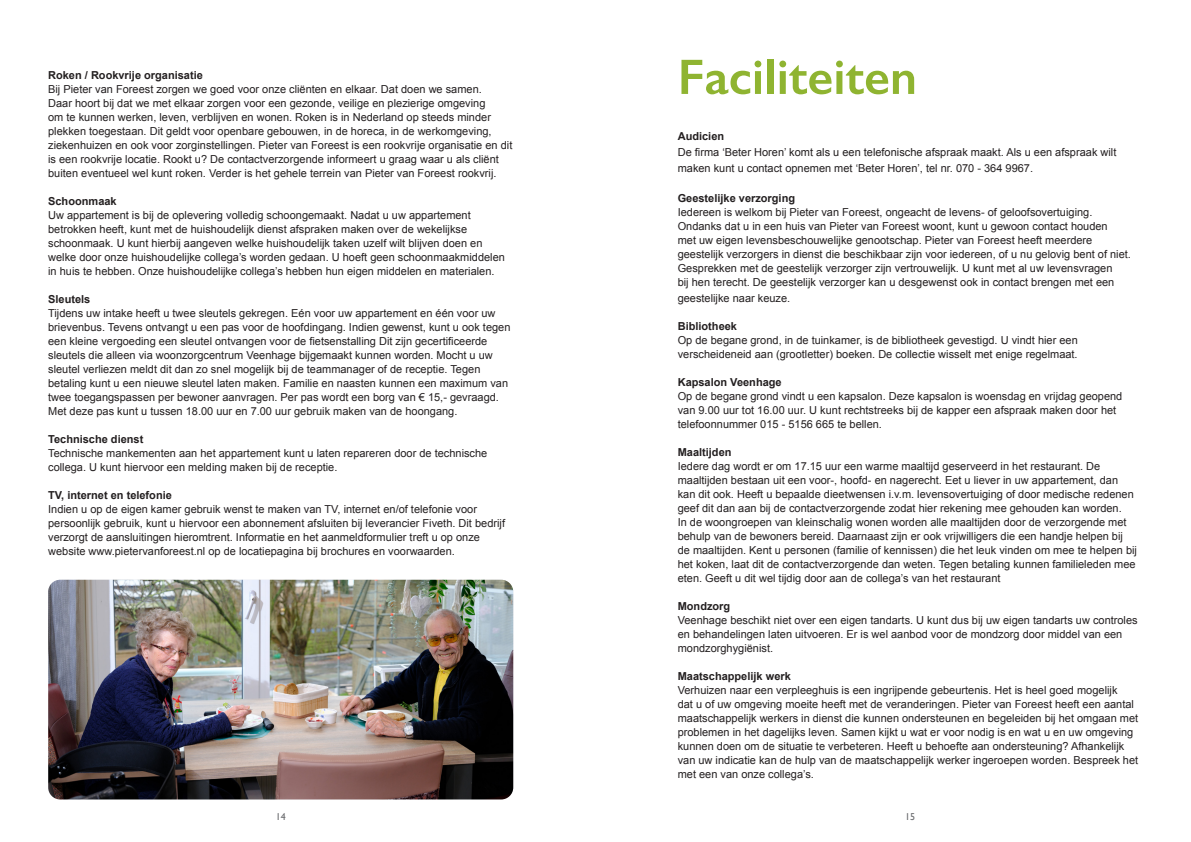
<style>
.page{position:relative;width:1191px;height:842px;background:#fff}
.page>*{position:absolute;margin:0;border:0;box-sizing:border-box;transform-origin:0 0}
.Kop_3{font:600 50px "Gill Sans";color:#8fb431}
.Kop_3-2{font:11px/14px "Arial";color:#231f20}
.Kop_3-3{font:700 11px "Arial";color:#231f20}
.body{font:11px/16px "Arial";color:#231f20}
.body-2{font:700 11px "Arial";color:#231f20}
.t1{font:10px "Gill Sans";color:#6c6d70}
</style>
<div class="page">
<img style="left:48px;top:580px;width:465px;height:219px">
<p class="Kop_3-3" style="left:48px;top:68px;width:156px">Roken / Rookvrije organisatie</p>
<p class="Kop_3-2" style="left:48px;top:82px;width:466px">Bij Pieter van Foreest zorgen we goed voor onze cliënten en elkaar. Dat doen we samen.<br>Daar hoort bij dat we met elkaar zorgen voor een gezonde, veilige en plezierige omgeving<br>om te kunnen werken, leven, verblijven en wonen. Roken is in Nederland op steeds minder plekken toegestaan. Dit geldt voor openbare gebouwen, in de horeca, in de werkomgeving, ziekenhuizen en ook voor zorginstellingen. Pieter van Foreest is een rookvrije organisatie en dit is een rookvrije locatie. Rookt u? De contactverzorgende informeert u graag waar u als cliënt buiten eventueel wel kunt roken. Verder is het gehele terrein van Pieter van Foreest rookvrij.</p>
<p class="Kop_3-3" style="left:48px;top:194px;width:70px">Schoonmaak</p>
<p class="Kop_3-2" style="left:48px;top:208px;width:458px">Uw appartement is bij de oplevering volledig schoongemaakt. Nadat u uw appartement betrokken heeft, kunt met de huishoudelijk dienst afspraken maken over de wekelijkse schoonmaak. U kunt hierbij aangeven welke huishoudelijk taken uzelf wilt blijven doen en welke door onze huishoudelijke collega’s worden gedaan. U hoeft geen schoonmaakmiddelen in huis te hebben. Onze huishoudelijke collega’s hebben hun eigen middelen en materialen.</p>
<p class="Kop_3-3" style="left:48px;top:292px;width:44px">Sleutels</p>
<p class="Kop_3-2" style="left:48px;top:306px;width:449px">Tijdens uw intake heeft u twee sleutels gekregen. Eén voor uw appartement en één voor uw</p>
<p class="Kop_3-2" style="left:48px;top:320px;width:464px">brievenbus. Tevens ontvangt u een pas voor de hoofdingang. Indien gewenst, kunt u ook tegen</p>
<p class="Kop_3-2" style="left:48px;top:334px;width:440px">een kleine vergoeding een sleutel ontvangen voor de fietsenstalling Dit zijn gecertificeerde</p>
<p class="Kop_3-2" style="left:48px;top:348px;width:446px">sleutels die alleen via woonzorgcentrum Veenhage bijgemaakt kunnen worden. Mocht u uw</p>
<p class="Kop_3-2" style="left:48px;top:362px;width:434px">sleutel verliezen meldt dit dan zo snel mogelijk bij de teammanager of de receptie. Tegen</p>
<p class="Kop_3-2" style="left:48px;top:376px;width:461px">betaling kunt u een nieuwe sleutel laten maken. Familie en naasten kunnen een maximum van</p>
<p class="Kop_3-2" style="left:48px;top:390px;width:452px">twee toegangspassen per bewoner aanvragen. Per pas wordt een borg van € 15,- gevraagd.</p>
<p class="Kop_3-2" style="left:48px;top:404px;width:411px">Met deze pas kunt u tussen 18.00 uur en 7.00 uur gebruik maken van de hoongang.</p>
<p class="Kop_3-3" style="left:48px;top:432px;width:97px">Technische dienst</p>
<p class="Kop_3-2" style="left:48px;top:446px;width:441px">Technische mankementen aan het appartement kunt u laten repareren door de technische</p>
<p class="Kop_3-2" style="left:48px;top:460px;width:291px">collega. U kunt hiervoor een melding maken bij de receptie.</p>
<p class="Kop_3-3" style="left:48px;top:488px;width:125px">TV, internet en telefonie</p>
<p class="Kop_3-2" style="left:48px;top:502px;width:430px">Indien u op de eigen kamer gebruik wenst te maken van TV, internet en/of telefonie voor</p>
<p class="Kop_3-2" style="left:48px;top:516px;width:458px">persoonlijk gebruik, kunt u hiervoor een abonnement afsluiten bij leverancier Fiveth. Dit bedrijf</p>
<p class="Kop_3-2" style="left:48px;top:530px;width:433px">verzorgt de aansluitingen hieromtrent. Informatie en het aanmeldformulier treft u op onze</p>
<p class="Kop_3-2" style="left:48px;top:544px;width:408px">website www.pietervanforeest.nl op de locatiepagina bij brochures en voorwaarden.</p>
<p class="Kop_3" style="left:677px;top:47px;width:241px">Faciliteiten</p>
<p class="body-2" style="left:677px;top:129px;width:48px">Audicien</p>
<p class="body" style="left:677px;top:144px;width:440px">De firma ‘Beter Horen’ komt als u een telefonische afspraak maakt. Als u een afspraak wilt maken kunt u contact opnemen met ‘Beter Horen’, tel nr. 070 - 364 9967.</p>
<p class="Kop_3-3" style="left:677px;top:191px;width:119px">Geestelijke verzorging</p>
<p class="Kop_3-2" style="left:677px;top:205px;width:416px">Iedereen is welkom bij Pieter van Foreest, ongeacht de levens- of geloofsovertuiging.</p>
<p class="Kop_3-2" style="left:677px;top:219px;width:455px">Ondanks dat u in een huis van Pieter van Foreest woont, kunt u gewoon contact houden<br>met uw eigen levensbeschouwelijke genootschap. Pieter van Foreest heeft meerdere geestelijk verzorgers in dienst die beschikbaar zijn voor iedereen, of u nu gelovig bent of niet.<br>Gesprekken met de geestelijk verzorger zijn vertrouwelijk. U kunt met al uw levensvragen</p>
<p class="Kop_3-2" style="left:677px;top:274px;width:438px;line-height:16px">bij hen terecht. De geestelijk verzorger kan u desgewenst ook in contact brengen met een geestelijke naar keuze.</p>
<p class="Kop_3-3" style="left:677px;top:319px;width:61px">Bibliotheek</p>
<p class="Kop_3-2" style="left:677px;top:333px;width:401px">Op de begane grond, in de tuinkamer, is de bibliotheek gevestigd. U vindt hier een verscheideneid aan (grootletter) boeken. De collectie wisselt met enige regelmaat.</p>
<p class="Kop_3-3" style="left:677px;top:375px;width:105px">Kapsalon Veenhage</p>
<p class="Kop_3-2" style="left:677px;top:389px;width:446px">Op de begane grond vindt u een kapsalon. Deze kapsalon is woensdag en vrijdag geopend van 9.00 uur tot 16.00 uur. U kunt rechtstreeks bij de kapper een afspraak maken door het telefoonnummer 015 - 5156 665 te bellen.</p>
<p class="Kop_3-3" style="left:677px;top:445px;width:55px">Maaltijden</p>
<p class="Kop_3-2" style="left:677px;top:459px;width:461px">Iedere dag wordt er om 17.15 uur een warme maaltijd geserveerd in het restaurant. De maaltijden bestaan uit een voor-, hoofd- en nagerecht. Eet u liever in uw appartement, dan kan dit ook. Heeft u bepaalde dieetwensen i.v.m. levensovertuiging of door medische redenen geef dit dan aan bij de contactverzorgende zodat hier rekening mee gehouden kan worden.<br>In de woongroepen van kleinschalig wonen worden alle maaltijden door de verzorgende met behulp van de bewoners bereid. Daarnaast zijn er ook vrijwilligers die een handje helpen bij de maaltijden. Kent u personen (familie of kennissen) die het leuk vinden om mee te helpen bij het koken, laat dit de contactverzorgende dan weten. Tegen betaling kunnen familieleden mee eten. Geeft u dit wel tijdig door aan de collega’s van het restaurant</p>
<p class="Kop_3-3" style="left:677px;top:599px;width:54px">Mondzorg</p>
<p class="Kop_3-2" style="left:677px;top:613px;width:461px">Veenhage beschikt niet over een eigen tandarts. U kunt dus bij uw eigen tandarts uw controles en behandelingen laten uitvoeren. Er is wel aanbod voor de mondzorg door middel van een mondzorghygiënist.</p>
<p class="Kop_3-3" style="left:677px;top:669px;width:115px">Maatschappelijk werk</p>
<p class="Kop_3-2" style="left:677px;top:683px;width:462px">Verhuizen naar een verpleeghuis is een ingrijpende gebeurtenis. Het is heel goed mogelijk<br>dat u of uw omgeving moeite heeft met de veranderingen. Pieter van Foreest heeft een aantal maatschappelijk werkers in dienst die kunnen ondersteunen en begeleiden bij het omgaan met problemen in het dagelijks leven. Samen kijkt u wat er voor nodig is en wat u en uw omgeving kunnen doen om de situatie te verbeteren. Heeft u behoefte aan ondersteuning? Afhankelijk van uw indicatie kan de hulp van de maatschappelijk werker ingeroepen worden. Bespreek het met een van onze collega’s.</p>
<p class="t1" style="left:276px;top:810px;width:11px">14</p>
<p class="t1" style="left:905px;top:810px;width:11px">15</p>
</div>
